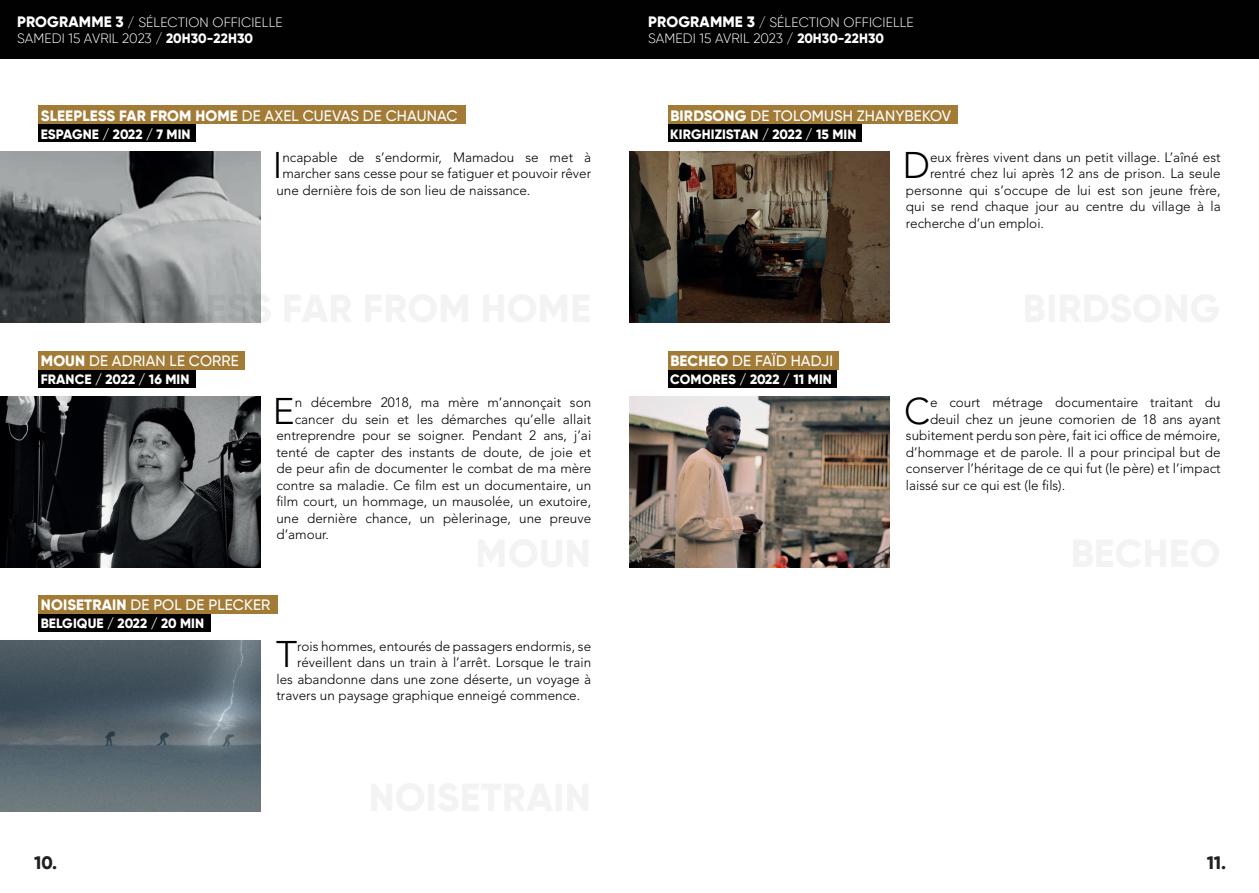
<style>
.page{position:relative;width:1259px;height:893px;background:#fff}
.page>*{position:absolute;margin:0;border:0;box-sizing:border-box;transform-origin:0 0}
.t1{font:300 36.75px "Avenir LT Std";color:#010101}
.t2{font:800 18px "Gilroy";color:#231f20}
.t3{font:500 15px "Gilroy";letter-spacing:.01em;color:#fff}
.t4{font:300 13.5px "Avenir LT Std";color:#010101}
.t5{font:300 13.5px/16.2px "Gilroy";letter-spacing:.01em;color:#fff}
.t6{font:800 13.5px "Gilroy";letter-spacing:.01em;color:#fff}
.s1{font-weight:800;font-size:15px}
.s2{font-weight:800}
</style>
<div class="page">
<img style="left:0;top:641px;width:261px;height:170px">
<div style="left:38px;top:595px;width:240px;height:19px;background:#a27c37"></div>
<div style="left:38px;top:614px;width:173px;height:17px;background:#010101"></div>
<img style="left:0;top:397px;width:261px;height:170px">
<div style="left:38px;top:351px;width:207px;height:19px;background:#a27c37"></div>
<div style="left:38px;top:370px;width:158px;height:17px;background:#010101"></div>
<img style="left:629px;top:397px;width:261px;height:170px">
<div style="left:668px;top:351px;width:171px;height:19px;background:#a27c37"></div>
<div style="left:668px;top:370px;width:168px;height:17px;background:#010101"></div>
<img style="left:0;top:151px;width:261px;height:171px">
<div style="left:38px;top:105px;width:427px;height:19px;background:#a27c37"></div>
<div style="left:38px;top:125px;width:158px;height:17px;background:#010101"></div>
<img style="left:629px;top:151px;width:261px;height:171px">
<div style="left:668px;top:105px;width:289px;height:19px;background:#a27c37"></div>
<div style="left:668px;top:125px;width:193px;height:17px;background:#010101"></div>
<div style="left:629px;top:0;width:630px;height:58px;background:#010101"></div>
<div style="left:0;top:0;width:629px;height:58px;background:#010101"></div>
<p class="t5" style="left:17px;top:14px;width:267px"><span class="s1">PROGRAMME 3</span> / SÉLECTION OFFICIELLE<br>SAMEDI 15 AVRIL 2023 / <span class="s2">20H30-22H30</span></p>
<p class="t5" style="left:648px;top:14px;width:267px"><span class="s1">PROGRAMME 3</span> / SÉLECTION OFFICIELLE<br>SAMEDI 15 AVRIL 2023 / <span class="s2">20H30-22H30</span></p>
<p class="t3" style="left:41px;top:106px;width:418px"><span class="s2">SLEEPLESS FAR FROM HOME</span> DE AXEL CUEVAS DE CHAUNAC</p>
<p class="t6" style="left:41px;top:125px;width:151px">ESPAGNE / 2022 / 7 MIN</p>
<p class="t3" style="left:670px;top:106px;width:282px"><span class="s2">BIRDSONG</span> DE TOLOMUSH ZHANYBEKOV</p>
<p class="t6" style="left:670px;top:125px;width:188px">KIRGHIZISTAN / 2022 / 15 MIN</p>
<h1 class="t1" style="left:273px;top:144px;width:11px">I</h1>
<p class="t4" style="left:282px;top:149px;width:310px">ncapable de s’endormir, Mamadou se met à</p>
<p class="t4" style="left:282px;top:166px;width:310px">marcher sans cesse pour se fatiguer et pouvoir rêver</p>
<p class="t4" style="left:276px;top:182px;width:255px">une dernière fois de son lieu de naissance.</p>
<h1 class="t1" style="left:902px;top:144px;width:29px">D</h1>
<p class="t4" style="left:930px;top:149px;width:292px">eux frères vivent dans un petit village. L’aîné est</p>
<p class="t4" style="left:930px;top:166px;width:292px">rentré chez lui après 12 ans de prison. La seule</p>
<p class="t4" style="left:906px;top:182px;width:316px">personne qui s’occupe de lui est son jeune frère,</p>
<p class="t4" style="left:906px;top:199px;width:316px">qui se rend chaque jour au centre du village à la</p>
<p class="t4" style="left:906px;top:215px;width:140px">recherche d’un emploi.</p>
<p class="t3" style="left:41px;top:352px;width:199px"><span class="s2">MOUN</span> DE ADRIAN LE CORRE</p>
<p class="t6" style="left:41px;top:371px;width:150px">FRANCE / 2022 / 16 MIN</p>
<p class="t3" style="left:670px;top:352px;width:164px"><span class="s2">BECHEO</span> DE FAÏD HADJI</p>
<p class="t6" style="left:670px;top:371px;width:163px">COMORES / 2022 / 11 MIN</p>
<h1 class="t1" style="left:273px;top:389px;width:23px">E</h1>
<p class="t4" style="left:295px;top:394px;width:298px">n décembre 2018, ma mère m’annonçait son</p>
<p class="t4" style="left:295px;top:411px;width:298px">cancer du sein et les démarches qu’elle allait</p>
<p class="t4" style="left:276px;top:427px;width:316px">entreprendre pour se soigner. Pendant 2 ans, j’ai</p>
<p class="t4" style="left:276px;top:444px;width:316px">tenté de capter des instants de doute, de joie et</p>
<p class="t4" style="left:276px;top:460px;width:316px">de peur afin de documenter le combat de ma mère</p>
<p class="t4" style="left:276px;top:477px;width:316px">contre sa maladie. Ce film est un documentaire, un</p>
<p class="t4" style="left:276px;top:493px;width:316px">film court, un hommage, un mausolée, un exutoire,</p>
<p class="t4" style="left:276px;top:510px;width:316px">une dernière chance, un pèlerinage, une preuve</p>
<p class="t4" style="left:276px;top:526px;width:54px">d’amour.</p>
<h1 class="t1" style="left:904px;top:389px;width:27px">C</h1>
<p class="t4" style="left:930px;top:394px;width:292px">e court métrage documentaire traitant du</p>
<p class="t4" style="left:930px;top:411px;width:292px">deuil chez un jeune comorien de 18 ans ayant</p>
<p class="t4" style="left:906px;top:427px;width:316px">subitement perdu son père, fait ici office de mémoire,</p>
<p class="t4" style="left:906px;top:444px;width:316px">d’hommage et de parole. Il a pour principal but de</p>
<p class="t4" style="left:906px;top:460px;width:316px">conserver l’héritage de ce qui fut (le père) et l’impact</p>
<p class="t4" style="left:906px;top:477px;width:161px">laissé sur ce qui est (le fils).</p>
<p class="t3" style="left:41px;top:595px;width:231px"><span class="s2">NOISETRAIN</span> DE POL DE PLECKER</p>
<p class="t6" style="left:41px;top:614px;width:165px">BELGIQUE / 2022 / 20 MIN</p>
<h1 class="t1" style="left:276px;top:633px;width:23px">T</h1>
<p class="t4" style="left:297px;top:638px;width:295px">rois hommes, entourés de passagers endormis, se</p>
<p class="t4" style="left:297px;top:655px;width:295px">réveillent dans un train à l’arrêt. Lorsque le train</p>
<p class="t4" style="left:276px;top:671px;width:316px">les abandonne dans une zone déserte, un voyage à</p>
<p class="t4" style="left:276px;top:688px;width:305px">travers un paysage graphique enneigé commence.</p>
<h2 class="t2" style="left:34px;top:851px;width:25px">10.</h2>
<h2 class="t2" style="left:1206px;top:851px;width:21px">11.</h2>
</div>
